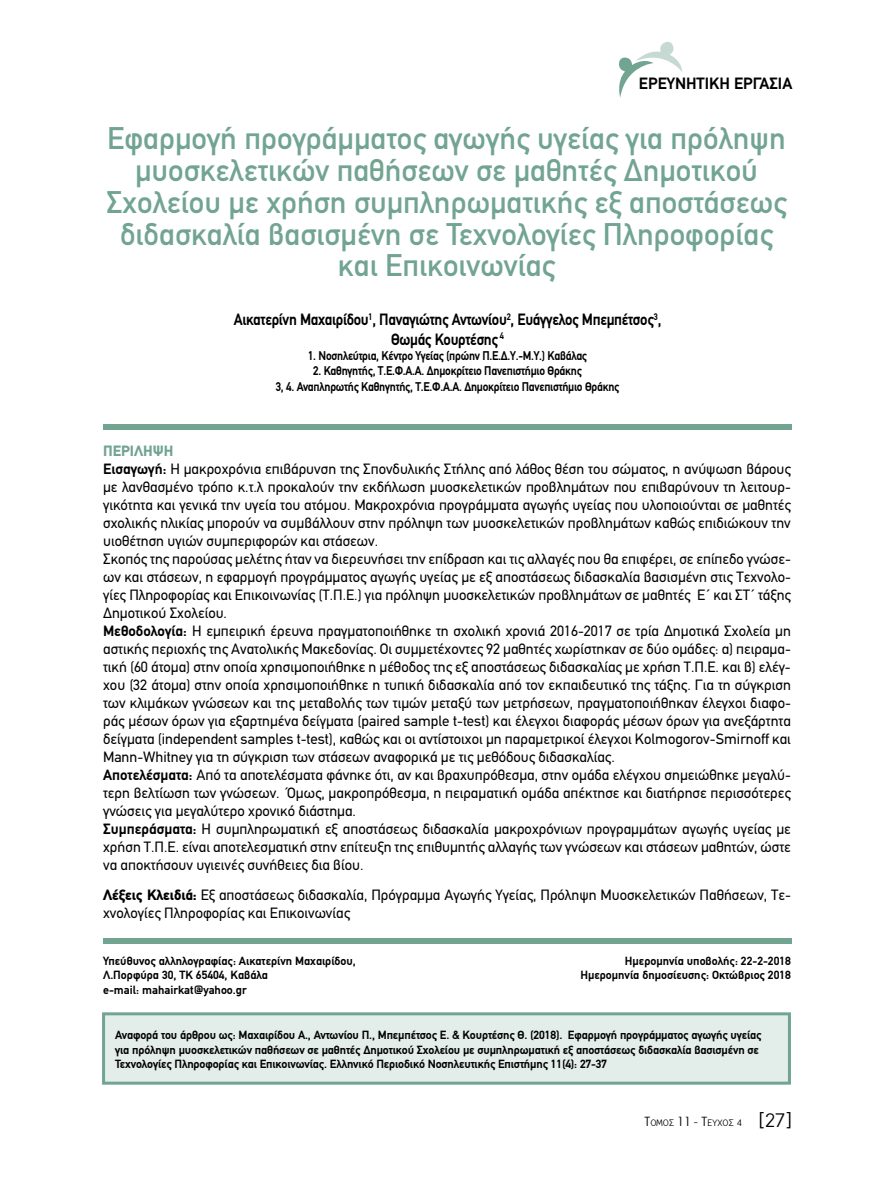
<style>
.page{position:relative;width:893px;height:1191px;background:#fff}
.page>*{position:absolute;margin:0;border:0;box-sizing:border-box;transform-origin:0 0}
.t1{font:500 31.5px/31.8px "PF Din Text";color:#72a492;text-align:center}
.t2{font:700 16.5px/19.8px "PF Din Text";letter-spacing:-.02em;color:#000;text-align:center;scale:.9 1}
.t3{font:700 16.5px "PF Din Text";color:#000}
.t4{font:15px/18px "PF Din Text";color:#000}
.t5{font:700 12.75px/15.3px "PF Din Text";letter-spacing:-.02em;color:#000;text-align:center;scale:.9 1}
.t6{font:700 12px/14.4px "PF Din Text";letter-spacing:-.01em;color:#000}
.t7{font:10.05px "PF Report";color:#000}
.s1{font-weight:900;color:#72a492}
.s2{font-weight:700}
.s3{font-weight:900}
.s4{font-size:14.25px}
.s5{font-size:21px}
</style>
<div class="page">
<svg style="left:619px;top:41px;width:63px;height:57px"></svg>
<div style="left:103px;top:424px;width:689px;height:6px;background:#72a492"></div>
<div style="left:103px;top:937px;width:689px;height:6px;background:#72a492"></div>
<div style="left:102px;top:1012px;width:689px;height:72px;background:#e3ede9;border:3px solid #72a492"></div>
<p class="t3" style="left:639px;top:74px;width:155px">ΕΡΕΥΝΗΤΙΚΗ ΕΡΓΑΣΙΑ</p>
<h1 class="t1" style="left:106px;top:123px;width:682px">Εφαρµογή προγράµµατος αγωγής υγείας για πρόληψη µυοσκελετικών παθήσεων σε µαθητές ∆ηµοτικού Σχολείου µε χρήση συµπληρωµατικής εξ αποστάσεως διδασκαλία βασισµένη σε Τεχνολογίες Πληροφορίας και Επικοινωνίας</h1>
<p class="t2" style="left:234px;top:309px;width:477px">Αικατερίνη Μαχαιρίδου<sup>1</sup>, Παναγιώτης Αντωνίου<sup>2</sup>, Ευάγγελος Μπεµπέτσος<sup>3</sup>,<br>Θωµάς Κουρτέσης <sup>4</sup></p>
<p class="t5" style="left:308px;top:348px;width:312px">1. Νοσηλεύτρια, Κέντρο Υγείας (πρώην Π.Ε.∆.Υ.-Μ.Υ.) Καβάλας</p>
<p class="t5" style="left:276px;top:363px;width:383px">2. Καθηγητής, Τ.Ε.Φ.Α.Α. ∆ηµοκρίτειο Πανεπιστήµιο Θράκης<br>3, 4. Αναπληρωτής Καθηγητής, Τ.Ε.Φ.Α.Α. ∆ηµοκρίτειο Πανεπιστήµιο Θράκης</p>
<p class="t4" style="left:103px;top:442px;width:689px"><span class="s1">ΠΕΡΙΛΗΨΗ<br></span><span class="s2">Εισαγωγή:</span> Η µακροχρόνια επιβάρυνση της Σπονδυλικής Στήλης από λάθος θέση του σώµατος, η ανύψωση βάρους µε λανθασµένο τρόπο κ.τ.λ προκαλούν την εκδήλωση µυοσκελετικών προβληµάτων που επιβαρύνουν τη λειτουρ&shy;γικότητα και γενικά την υγεία του ατόµου. Μακροχρόνια προγράµµατα αγωγής υγείας που υλοποιούνται σε µαθητές σχολικής ηλικίας µπορούν να συµβάλλουν στην πρόληψη των µυοσκελετικών προβληµάτων καθώς επιδιώκουν την υιοθέτηση υγιών συµπεριφορών και στάσεων.<br>Σκοπός της παρούσας µελέτης ήταν να διερευνήσει την επίδραση και τις αλλαγές που θα επιφέρει, σε επίπεδο γνώσε&shy;ων και στάσεων, η εφαρµογή προγράµµατος αγωγής υγείας µε εξ αποστάσεως διδασκαλία βασισµένη στις Τεχνολο&shy;γίες Πληροφορίας και Επικοινωνίας (Τ.Π.Ε.) για πρόληψη µυοσκελετικών προβληµάτων σε µαθητές Ε΄ και ΣΤ΄ τάξης ∆ηµοτικού Σχολείου.<br><span class="s2">Μεθοδολογία:</span> Η εµπειρική έρευνα πραγµατοποιήθηκε τη σχολική χρονιά 2016-2017 σε τρία ∆ηµοτικά Σχολεία µη αστικής περιοχής της Ανατολικής Μακεδονίας. Οι συµµετέχοντες 92 µαθητές χωρίστηκαν σε δύο οµάδες: α) πειραµα&shy;τική (60 άτοµα) στην οποία χρησιµοποιήθηκε η µέθοδος της εξ αποστάσεως διδασκαλίας µε χρήση Τ.Π.Ε. και β) ελέγ&shy;χου (32 άτοµα) στην οποία χρησιµοποιήθηκε η τυπική διδασκαλία από τον εκπαιδευτικό της τάξης. Για τη σύγκριση των κλιµάκων γνώσεων και της µεταβολής των τιµών µεταξύ των µετρήσεων, πραγµατοποιήθηκαν έλεγχοι διαφο&shy;ράς µέσων όρων για εξαρτηµένα δείγµατα (paired sample t-test) και έλεγχοι διαφοράς µέσων όρων για ανεξάρτητα δείγµατα (independent samples t-test), καθώς και οι αντίστοιχοι µη παραµετρικοί έλεγχοι Kolmogorov-Smirnoff και Mann-Whitney για τη σύγκριση των στάσεων αναφορικά µε τις µεθόδους διδασκαλίας.<br><span class="s2">Αποτελέσµατα:</span> Από τα αποτελέσµατα φάνηκε ότι, αν και βραχυπρόθεσµα, στην οµάδα ελέγχου σηµειώθηκε µεγαλύ&shy;τερη βελτίωση των γνώσεων. Όµως, µακροπρόθεσµα, η πειραµατική οµάδα απέκτησε και διατήρησε περισσότερες γνώσεις για µεγαλύτερο χρονικό διάστηµα.<br><span class="s2">Συµπεράσµατα:</span> Η συµπληρωµατική εξ αποστάσεως διδασκαλία µακροχρόνιων προγραµµάτων αγωγής υγείας µε χρήση Τ.Π.Ε. είναι αποτελεσµατική στην επίτευξη της επιθυµητής αλλαγής των γνώσεων και στάσεων µαθητών, ώστε να αποκτήσουν υγιεινές συνήθειες δια βίου.</p>
<p class="t4" style="left:103px;top:886px;width:689px"><span class="s3">Λέξεις Κλειδιά:</span> Εξ αποστάσεως διδασκαλία, Πρόγραµµα Αγωγής Υγείας, Πρόληψη Μυοσκελετικών Παθήσεων, Τε&shy;χνολογίες Πληροφορίας και Επικοινωνίας</p>
<p class="t6" style="left:103px;top:953px;width:254px">Υπεύθυνος αλληλογραφίας: Αικατερίνη Μαχαιρίδου,<br>Λ.Πορφύρα 30, ΤΚ 65404, Καβάλα<br>e-mail: mahairkat@yahoo.gr</p>
<p class="t6" style="left:580px;top:953px;width:212px;text-align:right">Ηµεροµηνία υποβολής: 22-2-2018<br>Ηµεροµηνία δηµοσίευσης: Οκτώβριος 2018</p>
<p class="t6" style="left:115px;top:1028px;width:648px">Αναφορά του άρθρου ως: Μαχαιρίδου Α., Αντωνίου Π., Μπεµπέτσος Ε. &amp; Κουρτέσης Θ. (2018). Εφαρµογή προγράµµατος αγωγής υγείας για πρόληψη µυοσκελετικών παθήσεων σε µαθητές ∆ηµοτικού Σχολείου µε συµπληρωµατική εξ αποστάσεως διδασκαλία βασισµένη σε<br>Τεχνολογίες Πληροφορίας και Επικοινωνίας. Ελληνικό Περιοδικό Νοσηλευτικής Επιστήµης 11(4): 27-37</p>
<p class="t7" style="left:644px;top:1118px;width:149px"><span class="s4">Τ</span>ΟΜΟΣ <span class="s4">11</span> - <span class="s4">Τ</span>ΕΥΧΟΣ 4 <span class="s5">[27]</span></p>
</div>
